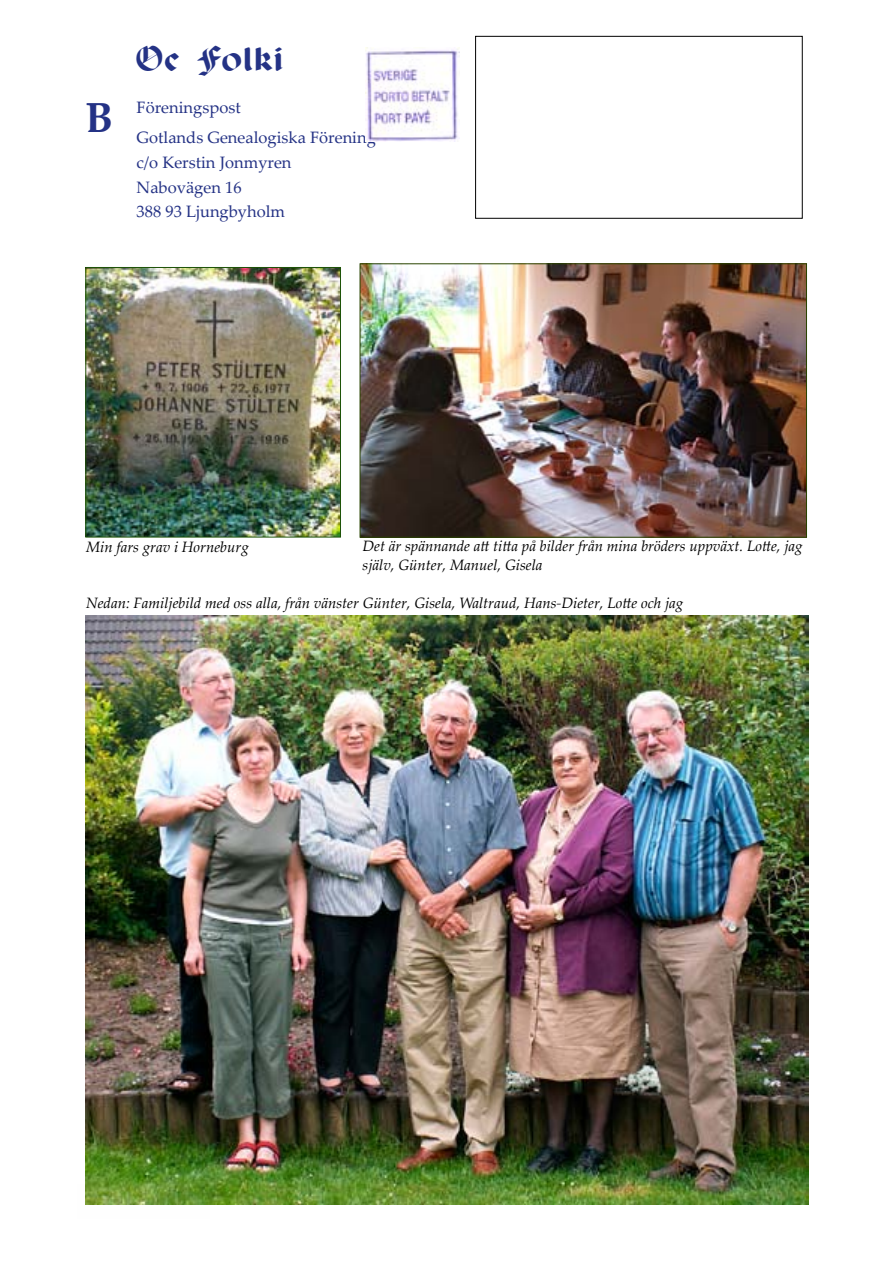
<style>
.page{position:relative;width:893px;height:1263px;background:#fff}
.page>*{position:absolute;margin:0;border:0;box-sizing:border-box;transform-origin:0 0}
.t1{font:700 42px "Palatino Linotype";color:#243285}
.t2{font:36px "Paganini";color:#243285}
.t3{font:16.5px/24.6px "Palatino Linotype";color:#243285}
.t4{font:italic 15px/18.8px "Palatino Linotype";color:#000}
</style>
<div class="page">
<div style="left:475px;top:36px;width:327px;height:182px;border:1px solid #000"></div>
<img style="left:366px;top:48px;width:93px;height:94px">
<img style="left:85px;top:616px;width:723px;height:588px">
<img style="left:362px;top:266px;width:443px;height:269px">
<div style="left:360px;top:264px;width:447px;height:273px;border:1px solid #2a4400"></div>
<img style="left:88px;top:269px;width:251px;height:266px">
<div style="left:86px;top:267px;width:255px;height:270px;border:1px solid #1e5308"></div>
<h2 class="t2" style="left:137px;top:42px;width:151px">Oe Folki</h2>
<h1 class="t1" style="left:86px;top:88px;width:29px">B</h1>
<p class="t3" style="left:137px;top:92px;width:241px;line-height:30.2px">Föreningspost<br>Gotlands Genealogiska Förening</p>
<p class="t3" style="left:137px;top:149px;width:156px">c/o Kerstin Jonmyren<br>Nabovägen 16<br>388 93 Ljungbyholm</p>
<p class="t4" style="left:86px;top:537px;width:164px">Min fars grav i Horneburg</p>
<p class="t4" style="left:362px;top:536px;width:442px">Det är spännande att titta på bilder från mina bröders uppväxt. Lotte, jag själv, Günter, Manuel, Gisela</p>
<p class="t4" style="left:86px;top:593px;width:599px">Nedan: Familjebild med oss alla, från vänster Günter, Gisela, Waltraud, Hans-Dieter, Lotte och jag</p>
</div>
